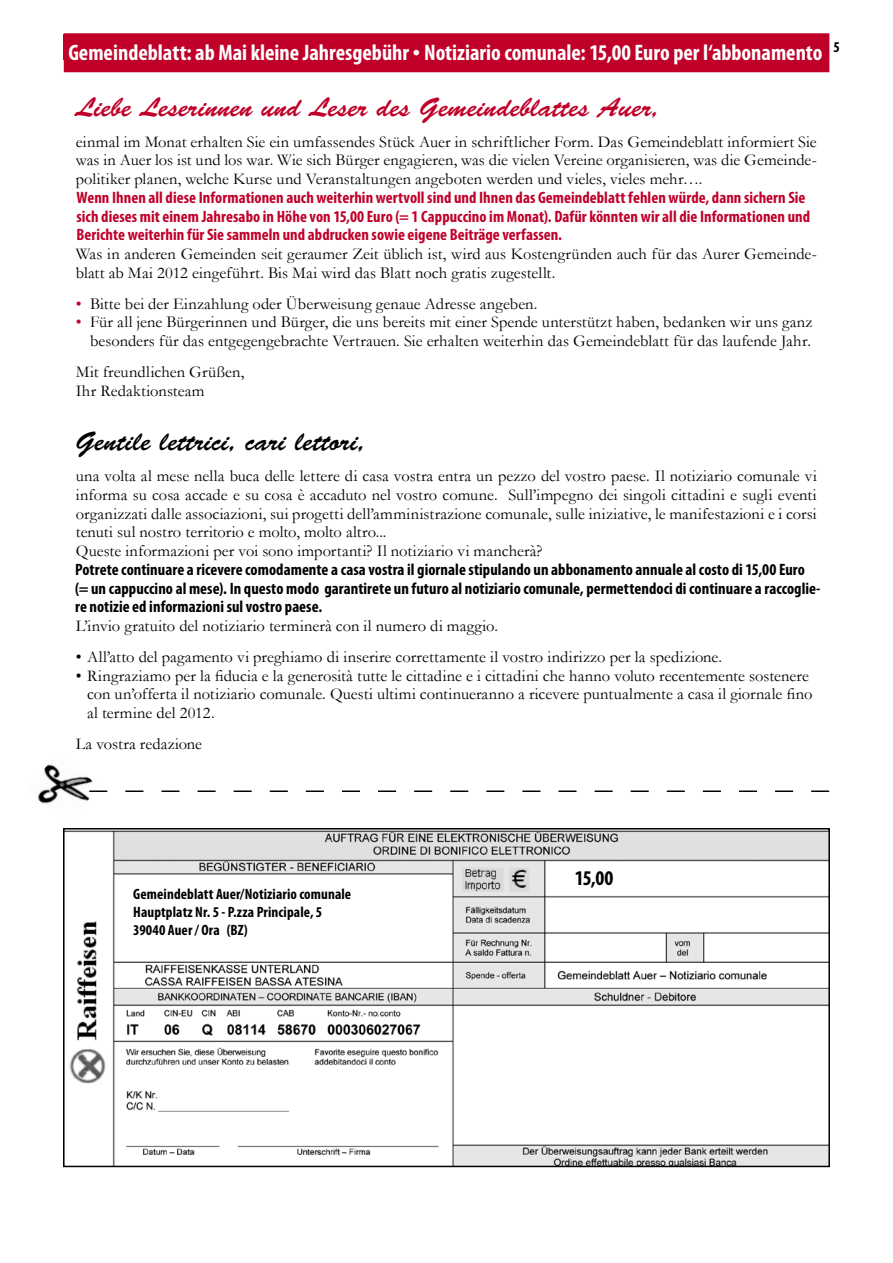
<style>
.page{position:relative;width:893px;height:1263px;background:#fff}
.page>*{position:absolute;margin:0;border:0;box-sizing:border-box;transform-origin:0 0}
.t1{font:27px "Brush Script Std";color:#c00029}
.t2{font:27px "Brush Script Std";letter-spacing:.005em;color:#000}
.t3{font:700 condensed 22.5px "Myriad Pro";color:#fff}
.t4{font:700 condensed 21px "Myriad Pro";color:#000}
.t5{font:16.5px/18.8px "Garamond";letter-spacing:.005em;color:#000}
.t6{font:700 condensed 16.5px/18.8px "Myriad Pro";letter-spacing:.005em;color:#c00029}
.t7{font:700 condensed 16.5px/18.8px "Myriad Pro";letter-spacing:.005em;color:#000}
.t8{font:700 condensed 15px/18px "Myriad Pro";letter-spacing:.01em;color:#000}
.t9{font:700 condensed 15px "Myriad Pro";letter-spacing:.1em;color:#fff}
.t10{font:15px "Myriad Pro";letter-spacing:.07em;color:#fff}
.s1{font-family:"Garamond";font-weight:400;font-stretch:normal}
.s2{color:#c00029}
</style>
<div class="page">
<img style="left:37px;top:764px;width:56px;height:40px">
<div style="left:64px;top:33px;width:765px;height:39px;background:#c00029;border:2px solid #c00029"></div>
<svg style="left:89px;top:790px;width:740px;height:2px"></svg>
<img style="left:66px;top:831px;width:761px;height:333px">
<div style="left:63px;top:828px;width:767px;height:339px;border:2px solid #000"></div>
<div style="left:133px;top:888px;width:271px;height:63px;background:#fff"></div>
<p class="t9" style="left:68px;top:37px;width:65px">AUER/ORA</p>
<p class="t10" style="left:248px;top:37px;width:59px">03/2012</p>
<p class="t8" style="left:833px;top:37px;width:8px">5</p>
<h2 class="t3" style="left:68px;top:38px;width:756px">Gemeindeblatt: ab Mai kleine Jahresgebühr <span class="s1">•</span> Notiziario comunale: 15,00 Euro per l‘abbonamento</h2>
<h1 class="t1" style="left:76px;top:92px;width:585px">Liebe Leserinnen und Leser des Gemeindeblattes Auer,</h1>
<p class="t5" style="left:76px;top:132px;width:742px;text-align:justify">einmal im Monat erhalten Sie ein umfassendes Stück Auer in schriftlicher Form. Das Gemeindeblatt informiert Sie was in Auer los ist und los war. Wie sich Bürger engagieren, was die vielen Vereine organisieren, was die Gemeinde&shy;politiker planen, welche Kurse und Veranstaltungen angeboten werden und vieles, vieles mehr….</p>
<p class="t6" style="left:77px;top:188px;width:735px">Wenn Ihnen all diese Informationen auch weiterhin wertvoll sind und Ihnen das Gemeindeblatt fehlen würde, dann sichern Sie sich dieses mit einem Jahresabo in Höhe von 15,00 Euro (= 1 Cappuccino im Monat). Dafür könnten wir all die Informationen und<br>Berichte weiterhin für Sie sammeln und abdrucken sowie eigene Beiträge verfassen.</p>
<p class="t5" style="left:76px;top:244px;width:742px">Was in anderen Gemeinden seit geraumer Zeit üblich ist, wird aus Kostengründen auch für das Aurer Gemeinde&shy;blatt ab Mai 2012 eingeführt. Bis Mai wird das Blatt noch gratis zugestellt.</p>
<p class="t5" style="left:76px;top:294px;width:463px"><span class="s2">•</span> Bitte bei der Einzahlung oder Überweisung genaue Adresse angeben.</p>
<p class="t5" style="left:76px;top:312px;width:738px;text-align:right"><span class="s2">•</span> Für all jene Bürgerinnen und Bürger, die uns bereits mit einer Spende unterstützt haben, bedanken wir uns ganz besonders für das entgegengebrachte Vertrauen. Sie erhalten weiterhin das Gemeindeblatt für das laufende Jahr.</p>
<p class="t5" style="left:76px;top:362px;width:170px">Mit freundlichen Grüßen,<br>Ihr Redaktionsteam</p>
<h1 class="t2" style="left:76px;top:427px;width:291px">Gentile lettrici, cari lettori,</h1>
<p class="t5" style="left:76px;top:466px;width:742px">una volta al mese nella buca delle lettere di casa vostra entra un pezzo del vostro paese. Il notiziario comunale vi informa su cosa accade e su cosa è accaduto nel vostro comune. Sull’impegno dei singoli cittadini e sugli eventi organizzati dalle associazioni, sui progetti dell’amministrazione comunale, sulle iniziative, le manifestazioni e i corsi tenuti sul nostro territorio e molto, molto altro...<br>Queste informazioni per voi sono importanti? Il notiziario vi mancherà?</p>
<p class="t7" style="left:75px;top:560px;width:747px">Potrete continuare a ricevere comodamente a casa vostra il giornale stipulando un abbonamento annuale al costo di 15,00 Euro (= un cappuccino al mese). In questo modo garantirete un futuro al notiziario comunale, permettendoci di continuare a raccoglie&shy;re notizie ed informazioni sul vostro paese.</p>
<p class="t5" style="left:76px;top:616px;width:424px">L’invio gratuito del notiziario terminerà con il numero di maggio.</p>
<p class="t5" style="left:76px;top:647px;width:648px">• All’atto del pagamento vi preghiamo di inserire correttamente il vostro indirizzo per la spedizione.</p>
<p class="t5" style="left:87px;top:666px;width:727px;text-indent:-11px">• Ringraziamo per la fiducia e la generosità tutte le cittadine e i cittadini che hanno voluto recentemente sostenere con un’offerta il notiziario comunale. Questi ultimi continueranno a ricevere puntualmente a casa il giornale fino al termine del 2012.</p>
<p class="t5" style="left:76px;top:734px;width:128px">La vostra redazione</p>
<p class="t8" style="left:133px;top:885px;width:219px">Gemeindeblatt Auer/Notiziario comunale<br>Hauptplatz Nr. 5 - P.zza Principale, 5<br>39040 Auer / Ora (BZ)</p>
<p class="t4" style="left:575px;top:865px;width:40px">15,00</p>
</div>
